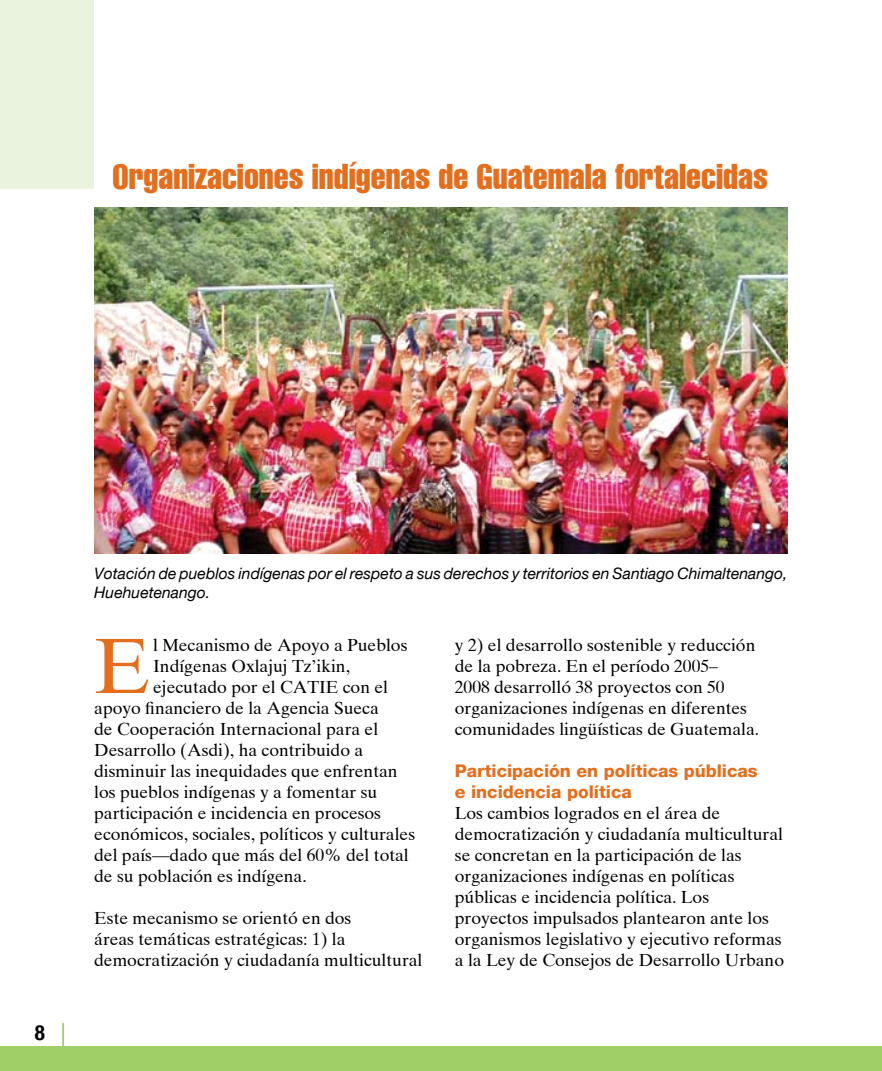
<style>
.page{position:relative;width:882px;height:1071px;background:#fff}
.page>*{position:absolute;margin:0;border:0;box-sizing:border-box;transform-origin:0 0}
.t1{font:78.4px "Times Ten";color:#e36f1e}
.t2{font:extra-condensed 35px "Helvetica";color:#e36f1e}
.t3{font:17.5px/21px "Times Ten";color:#000}
.t4{font:800 17.5px/21px "Helvetica Neue";color:#e36f1e}
.t5{font:italic 15.75px/18.9px "Helvetica Neue";color:#000}
</style>
<div class="page">
<div style="left:0;top:1047px;width:882px;height:24px;background:#a0ce67"></div>
<div style="left:0;top:0;width:94px;height:189px;background:#e9f3dd"></div>
<hr style="left:62px;top:1023px;width:2px;height:33px;background:#a0ce67">
<img style="left:94px;top:208px;width:694px;height:346px">
<h2 class="t2" style="left:112px;top:154px;width:657px">Organizaciones indígenas de Guatemala fortalecidas</h2>
<p class="t5" style="left:94px;top:564px;width:695px">Votación de pueblos indígenas por el respeto a sus derechos y territorios en Santiago Chimaltenango,<br>Huehuetenango.</p>
<h1 class="t1" style="left:94px;top:620px;width:58px">E</h1>
<p class="t3" style="left:153px;top:634px;width:256px">l Mecanismo de Apoyo a Pueblos</p>
<p class="t3" style="left:153px;top:655px;width:198px">Indígenas Oxlajuj Tz’ikin,</p>
<p class="t3" style="left:153px;top:676px;width:236px">ejecutado por el CATIE con el</p>
<p class="t3" style="left:94px;top:697px;width:286px">apoyo financiero de la Agencia Sueca</p>
<p class="t3" style="left:94px;top:718px;width:285px">de Cooperación Internacional para el</p>
<p class="t3" style="left:94px;top:739px;width:270px">Desarrollo (Asdi), ha contribuido a</p>
<p class="t3" style="left:94px;top:760px;width:305px">disminuir las inequidades que enfrentan</p>
<p class="t3" style="left:94px;top:781px;width:285px">los pueblos indígenas y a fomentar su</p>
<p class="t3" style="left:94px;top:802px;width:288px">participación e incidencia en procesos</p>
<p class="t3" style="left:94px;top:823px;width:322px">económicos, sociales, políticos y culturales</p>
<p class="t3" style="left:94px;top:844px;width:316px">del país—dado que más del 60% del total</p>
<p class="t3" style="left:94px;top:865px;width:214px">de su población es indígena.</p>
<p class="t3" style="left:94px;top:907px;width:330px">Este mecanismo se orientó en dos<br>áreas temáticas estratégicas: 1) la democratización y ciudadanía multicultural</p>
<p class="t3" style="left:455px;top:634px;width:306px">y 2) el desarrollo sostenible y reducción de la pobreza. En el período 2005–<br>2008 desarrolló 38 proyectos con 50 organizaciones indígenas en diferentes comunidades lingüísticas de Guatemala.</p>
<p class="t4" style="left:455px;top:760px;width:304px">Participación en políticas públicas e incidencia política</p>
<p class="t3" style="left:455px;top:802px;width:331px">Los cambios logrados en el área de democratización y ciudadanía multicultural se concretan en la participación de las organizaciones indígenas en políticas públicas e incidencia política. Los proyectos impulsados plantearon ante los organismos legislativo y ejecutivo reformas a la Ley de Consejos de Desarrollo Urbano</p>
</div>
